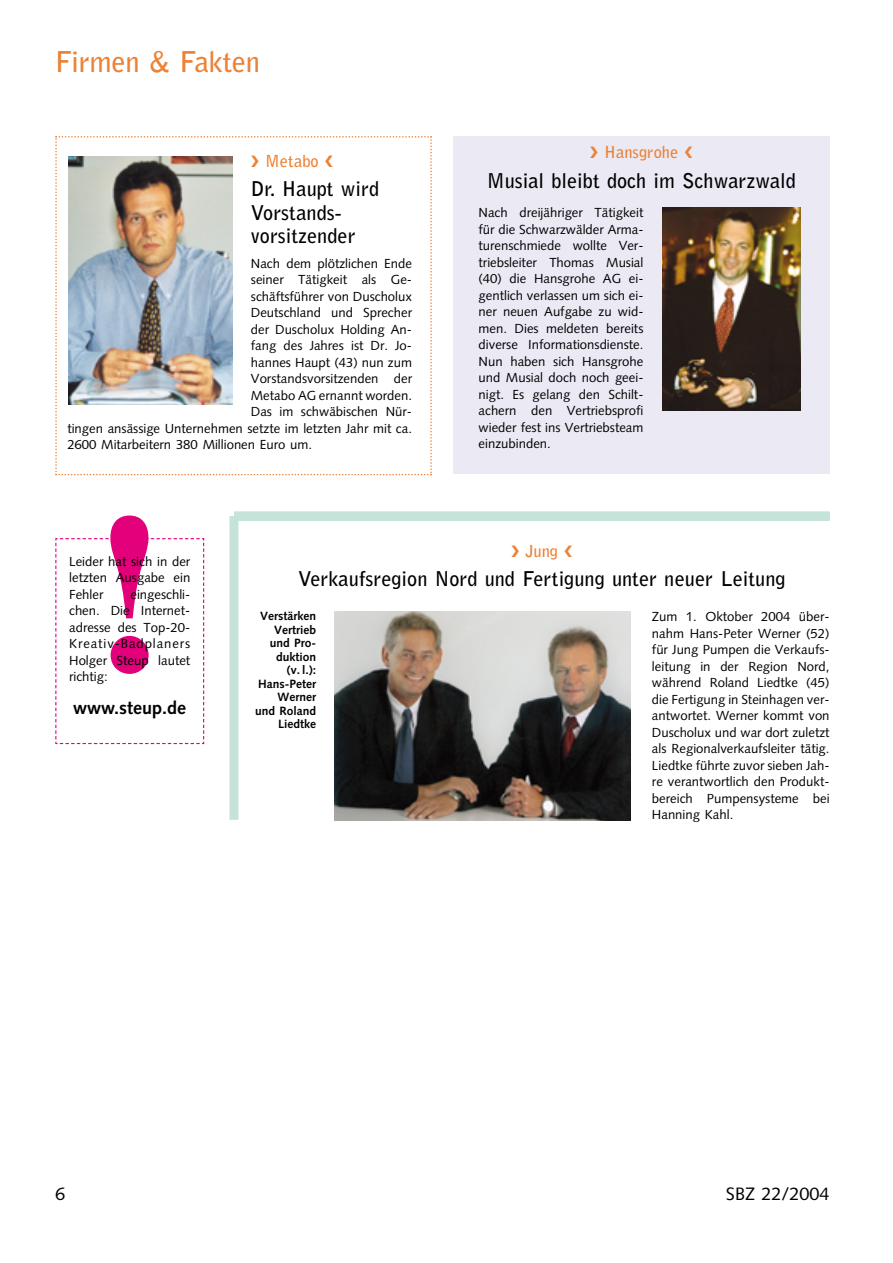
<style>
.page{position:relative;width:893px;height:1263px;background:#fff}
.page>*{position:absolute;margin:0;border:0;box-sizing:border-box;transform-origin:0 0}
.t1{font:700 225px "Times";color:#e3007b}
.t2{font:700 28.5px "Bell Gothic";letter-spacing:-.01em;color:#ec8236}
.t3{font:700 20.25px/23.2px "Bell Gothic";color:#000}
.t4{font:700 18px "Syntax";color:#000}
.t5{font:18px "Syntax";color:#000}
.t6{font:700 16.5px "Bell Gothic";color:#ec8236}
.t7{font:13.2px/16.5px "Syntax";color:#000;text-align:justify}
.t8{font:700 12px/13.5px "Syntax";color:#000;text-align:right}
</style>
<div class="page">
<div style="left:453px;top:136px;width:376px;height:338px;background:#ebeaf4"></div>
<svg style="left:55px;top:538px;width:150px;height:207px"></svg>
<img style="left:334px;top:611px;width:296px;height:209px">
<div style="left:234px;top:512px;width:595px;height:9px;background:#c5e3d9"></div>
<div style="left:229px;top:516px;width:9px;height:304px;background:#c5e3d9"></div>
<img style="left:662px;top:207px;width:138px;height:203px">
<svg style="left:55px;top:136px;width:377px;height:339px"></svg>
<h2 class="t2" style="left:55px;top:51px;width:206px">Firmen &amp; Fakten</h2>
<p class="t6" style="left:265px;top:154px;width:55px">Metabo</p>
<h3 class="t3" style="left:251px;top:179px;width:130px">Dr. Haupt wird<br>Vorstands&shy;vorsitzender</h3>
<p class="t7" style="left:251px;top:256px;width:163px">Nach dem plötzlichen Ende</p>
<p class="t7" style="left:251px;top:273px;width:163px">seiner Tätigkeit als Ge-</p>
<p class="t7" style="left:251px;top:289px;width:163px">schäftsführer von Duscholux</p>
<p class="t7" style="left:251px;top:306px;width:163px">Deutschland und Sprecher</p>
<p class="t7" style="left:251px;top:322px;width:163px">der Duscholux Holding An-</p>
<p class="t7" style="left:251px;top:339px;width:163px">fang des Jahres ist Dr. Jo-</p>
<p class="t7" style="left:251px;top:355px;width:163px">hannes Haupt (43) nun zum</p>
<p class="t7" style="left:251px;top:372px;width:163px">Vorstandsvorsitzenden der</p>
<p class="t7" style="left:251px;top:388px;width:163px">Metabo AG ernannt worden.</p>
<p class="t7" style="left:251px;top:405px;width:163px">Das im schwäbischen Nür-</p>
<p class="t7" style="left:67px;top:421px;width:346px">tingen ansässige Unternehmen setzte im letzten Jahr mit ca.</p>
<p class="t7" style="left:67px;top:438px;width:246px">2600 Mitarbeitern 380 Millionen Euro um.</p>
<p class="t6" style="left:604px;top:146px;width:76px">Hansgrohe</p>
<h3 class="t3" style="left:486px;top:171px;width:311px">Musial bleibt doch im Schwarzwald</h3>
<p class="t7" style="left:478px;top:205px;width:166px">Nach dreijähriger Tätigkeit für die Schwarzwälder Arma&shy;turenschmiede wollte Ver&shy;triebsleiter Thomas Musial (40) die Hansgrohe AG ei&shy;gentlich verlassen um sich ei&shy;ner neuen Aufgabe zu wid&shy;men. Dies meldeten bereits diverse Informationsdienste.<br>Nun haben sich Hansgrohe und Musial doch noch geei&shy;nigt. Es gelang den Schilt&shy;achern den Vertriebsprofi wieder fest ins Vertriebsteam einzubinden.</p>
<h1 class="t1" style="left:92px;top:514px;width:76px">!</h1>
<p class="t7" style="left:69px;top:554px;width:123px">Leider hat sich in der letzten Ausgabe ein Fehler</p>
<p class="t7" style="left:69px;top:587px;width:123px;text-indent:61px">eingeschli&shy;chen. Die Internet&shy;adresse des Top-20- Kreativ-Badplaners Holger Steup lautet richtig:</p>
<h3 class="t4" style="left:73px;top:701px;width:114px">www.steup.de</h3>
<p class="t6" style="left:525px;top:544px;width:34px">Jung</p>
<h3 class="t3" style="left:298px;top:569px;width:489px">Verkaufsregion Nord und Fertigung unter neuer Leitung</h3>
<p class="t8" style="left:255px;top:611px;width:63px">Verstärken<br>Vertrieb und Pro&shy;duktion<br>(v. l.):<br>Hans-Peter<br>Werner und Roland<br>Liedtke</p>
<p class="t7" style="left:652px;top:610px;width:179px">Zum 1. Oktober 2004 über&shy;nahm Hans-Peter Werner (52) für Jung Pumpen die Verkaufs&shy;leitung in der Region Nord, während Roland Liedtke (45) die Fertigung in Steinhagen ver&shy;antwortet. Werner kommt von Duscholux und war dort zuletzt als Regionalverkaufsleiter tätig.<br>Liedtke führte zuvor sieben Jah&shy;re verantwortlich den Produkt&shy;bereich Pumpensysteme bei Hanning Kahl.</p>
<h3 class="t5" style="left:55px;top:1186px;width:12px">6</h3>
<h3 class="t5" style="left:726px;top:1186px;width:105px">SBZ 22/2004</h3>
</div>
